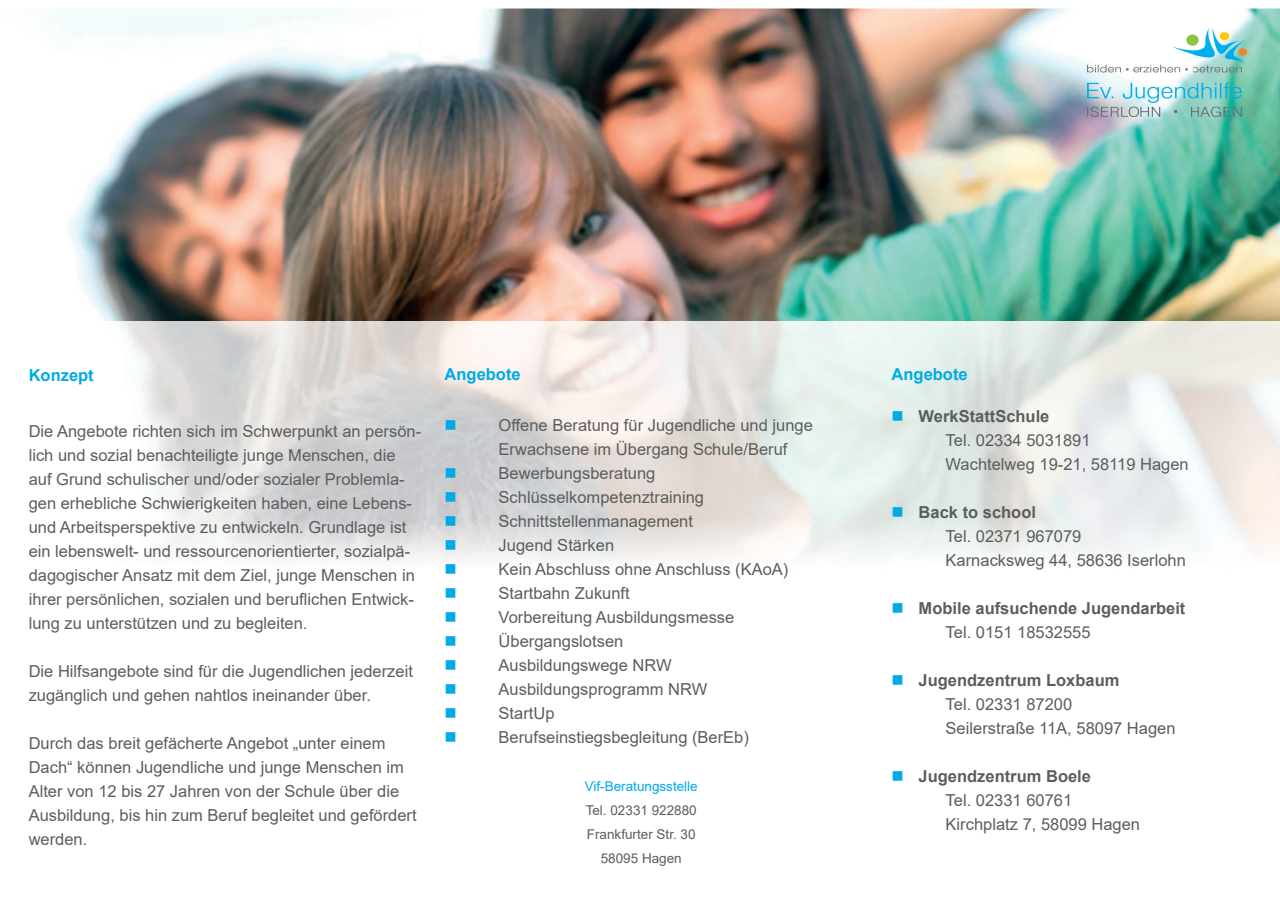
<style>
.page{position:relative;width:1280px;height:910px;background:#fff}
.page>*{position:absolute;margin:0;border:0;box-sizing:border-box;transform-origin:0 0}
.t1{font:16.5px/24px "Arial";color:#5b5d5e}
.t2{font:700 16.5px/24px "Arial";color:#5b5d5e}
.t3{font:700 16.5px "Arial";color:#00aae7}
.t4{font:16.5px "Wingdings";color:#00aae7}
.t5{font:13.5px/24px "Arial";color:#5b5d5e;text-align:center}
.t6{font:13.5px "Arial";color:#00aae7}
.s1{color:#00aae7}
.s2{font-weight:700}
.s3{font-weight:400}
</style>
<div class="page">
<img style="left:51px;top:9px;width:1229px;height:313px">
<svg style="left:120px;top:322px;width:1160px;height:238px"></svg>
<img style="left:1088px;top:28px;width:159px;height:88px">
<p class="t3" style="left:29px;top:364px;width:67px">Konzept</p>
<p class="t1" style="left:29px;top:419px;width:394px">Die Angebote richten sich im Schwerpunkt an persön&shy;lich und sozial benachteiligte junge Menschen, die auf Grund schulischer und/oder sozialer Problemla&shy;gen erhebliche Schwierigkeiten haben, eine Lebens&shy;und Arbeitsperspektive zu entwickeln. Grundlage ist ein lebenswelt- und ressourcenorientierter, sozialpä&shy;dagogischer Ansatz mit dem Ziel, junge Menschen in ihrer persönlichen, sozialen und beruflichen Entwick&shy;lung zu unterstützen und zu begleiten.</p>
<p class="t1" style="left:29px;top:659px;width:386px">Die Hilfsangebote sind für die Jugendlichen jederzeit zugänglich und gehen nahtlos ineinander über.</p>
<p class="t1" style="left:29px;top:731px;width:389px">Durch das breit gefächerte Angebot „unter einem Dach“ können Jugendliche und junge Menschen im Alter von 12 bis 27 Jahren von der Schule über die Ausbildung, bis hin zum Beruf begleitet und gefördert werden.</p>
<p class="t3" style="left:445px;top:362px;width:78px">Angebote</p>
<p class="t4" style="left:445px;top:416px;width:14px">■</p>
<p class="t1" style="left:499px;top:413px;width:316px">Offene Beratung für Jugendliche und junge<br>Erwachsene im Übergang Schule/Beruf</p>
<p class="t4" style="left:445px;top:464px;width:14px">■</p>
<p class="t1" style="left:499px;top:461px;width:158px">Bewerbungsberatung</p>
<p class="t4" style="left:445px;top:488px;width:14px">■</p>
<p class="t1" style="left:499px;top:485px;width:207px">Schlüsselkompetenztraining</p>
<p class="t4" style="left:445px;top:512px;width:14px">■</p>
<p class="t1" style="left:499px;top:509px;width:196px">Schnittstellenmanagement</p>
<p class="t4" style="left:445px;top:536px;width:14px">■</p>
<p class="t1" style="left:499px;top:533px;width:117px">Jugend Stärken</p>
<p class="t4" style="left:445px;top:560px;width:14px">■</p>
<p class="t1" style="left:499px;top:557px;width:291px">Kein Abschluss ohne Anschluss (KAoA)</p>
<p class="t4" style="left:445px;top:584px;width:14px">■</p>
<p class="t1" style="left:499px;top:581px;width:133px">Startbahn Zukunft</p>
<p class="t4" style="left:445px;top:608px;width:14px">■</p>
<p class="t1" style="left:499px;top:605px;width:237px">Vorbereitung Ausbildungsmesse</p>
<p class="t4" style="left:445px;top:632px;width:14px">■</p>
<p class="t1" style="left:499px;top:629px;width:126px">Übergangslotsen</p>
<p class="t4" style="left:445px;top:656px;width:14px">■</p>
<p class="t1" style="left:499px;top:653px;width:175px">Ausbildungswege NRW</p>
<p class="t4" style="left:445px;top:680px;width:14px">■</p>
<p class="t1" style="left:499px;top:677px;width:210px">Ausbildungsprogramm NRW</p>
<p class="t4" style="left:445px;top:704px;width:14px">■</p>
<p class="t1" style="left:499px;top:701px;width:57px">StartUp</p>
<p class="t4" style="left:445px;top:728px;width:14px">■</p>
<p class="t1" style="left:499px;top:725px;width:252px">Berufseinstiegsbegleitung (BerEb)</p>
<p class="t6" style="left:585px;top:776px;width:115px">Vif-Beratungsstelle</p>
<p class="t5" style="left:586px;top:798px;width:113px">Tel. 02331 922880<br>Frankfurter Str. 30<br>58095 Hagen</p>
<p class="t3" style="left:892px;top:362px;width:78px">Angebote</p>
<p class="t1" style="left:946px;top:404px;width:245px;text-indent:-54px"><span class="s1">■</span> <span class="s2">WerkStattSchule<br></span>Tel. 02334 5031891<br>Wachtelweg 19-21, 58119 Hagen</p>
<p class="t1" style="left:946px;top:500px;width:242px;text-indent:-54px"><span class="s1">■</span> <span class="s2">Back to school<br></span>Tel. 02371 967079<br>Karnacksweg 44, 58636 Iserlohn</p>
<p class="t2" style="left:946px;top:596px;width:241px;text-indent:-54px"><span class="s1">■</span> Mobile aufsuchende Jugendarbeit<br><span class="s3">Tel. 0151 18532555</span></p>
<p class="t1" style="left:946px;top:668px;width:231px;text-indent:-54px"><span class="s1">■</span> <span class="s2">Jugendzentrum Loxbaum<br></span>Tel. 02331 87200<br>Seilerstraße 11A, 58097 Hagen</p>
<p class="t1" style="left:946px;top:764px;width:196px;text-indent:-54px"><span class="s1">■</span> <span class="s2">Jugendzentrum Boele<br></span>Tel. 02331 60761<br>Kirchplatz 7, 58099 Hagen</p>
</div>
